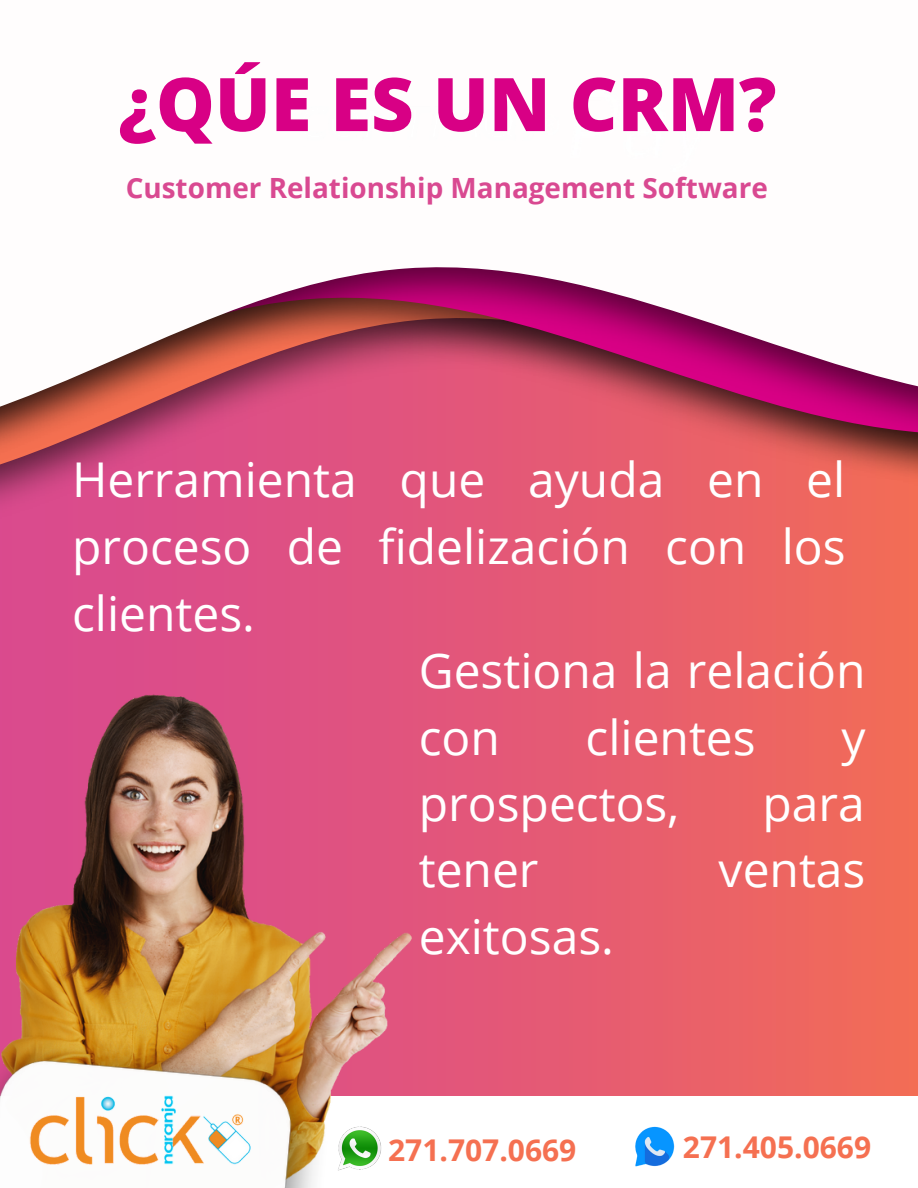
<style>
.page{position:relative;width:918px;height:1188px;background:#fff}
.page>*{position:absolute;margin:0;border:0;box-sizing:border-box;transform-origin:0 0}
.t1{font:800 73.95px "Open Sans";color:#d80085}
.t2{font:48px/66.9px "Open Sans";color:#fff;text-align:justify}
.t3{font:700 30px "Open Sans";color:#f57051}
.t4{font:700 27.9px "Open Sans";color:#d94991}
</style>
<div class="page">
<div style="left:0;top:0;width:918px;height:1188px;background:linear-gradient(to right,#d74794,#f0695b)"></div>
<div style="left:0;top:1096px;width:918px;height:92px;background:#fff"></div>
<img style="left:0;top:687px;width:418px;height:409px">
<img style="left:0;top:1010px;width:354px;height:178px">
<img style="left:22px;top:1092px;width:240px;height:74px">
<img style="left:0;top:524px;width:918px;height:20px">
<img style="left:0;top:494px;width:918px;height:30px">
<img style="left:0;top:463px;width:918px;height:30px">
<svg style="left:0;top:0;width:918px;height:463px"></svg>
<img style="left:537px;top:92px;width:179px;height:80px">
<img style="left:299px;top:104px;width:240px;height:42px">
<img style="left:336px;top:1125px;width:46px;height:47px">
<img style="left:635px;top:1126px;width:40px;height:41px">
<h1 class="t1" style="left:119px;top:52px;width:659px">¿QÚE ES UN CRM?</h1>
<p class="t4" style="left:126px;top:168px;width:644px">Customer Relationship Management Software</p>
<p class="t2" style="left:72px;top:445px;width:775px">Herramienta que ayuda en el proceso de fidelización con los clientes.</p>
<p class="t2" style="left:419px;top:636px;width:448px;line-height:66.3px">Gestiona la relación con</p>
<p class="t2" style="left:586px;top:702px;width:172px">clientes</p>
<p class="t2" style="left:841px;top:702px;width:26px">y</p>
<p class="t2" style="left:419px;top:769px;width:262px">prospectos,</p>
<p class="t2" style="left:763px;top:769px;width:104px">para</p>
<p class="t2" style="left:419px;top:835px;width:121px">tener</p>
<p class="t2" style="left:719px;top:835px;width:148px">ventas</p>
<p class="t2" style="left:419px;top:902px;width:197px">exitosas.</p>
<p class="t3" style="left:388px;top:1129px;width:190px">271.707.0669</p>
<p class="t3" style="left:683px;top:1126px;width:190px">271.405.0669</p>
</div>
